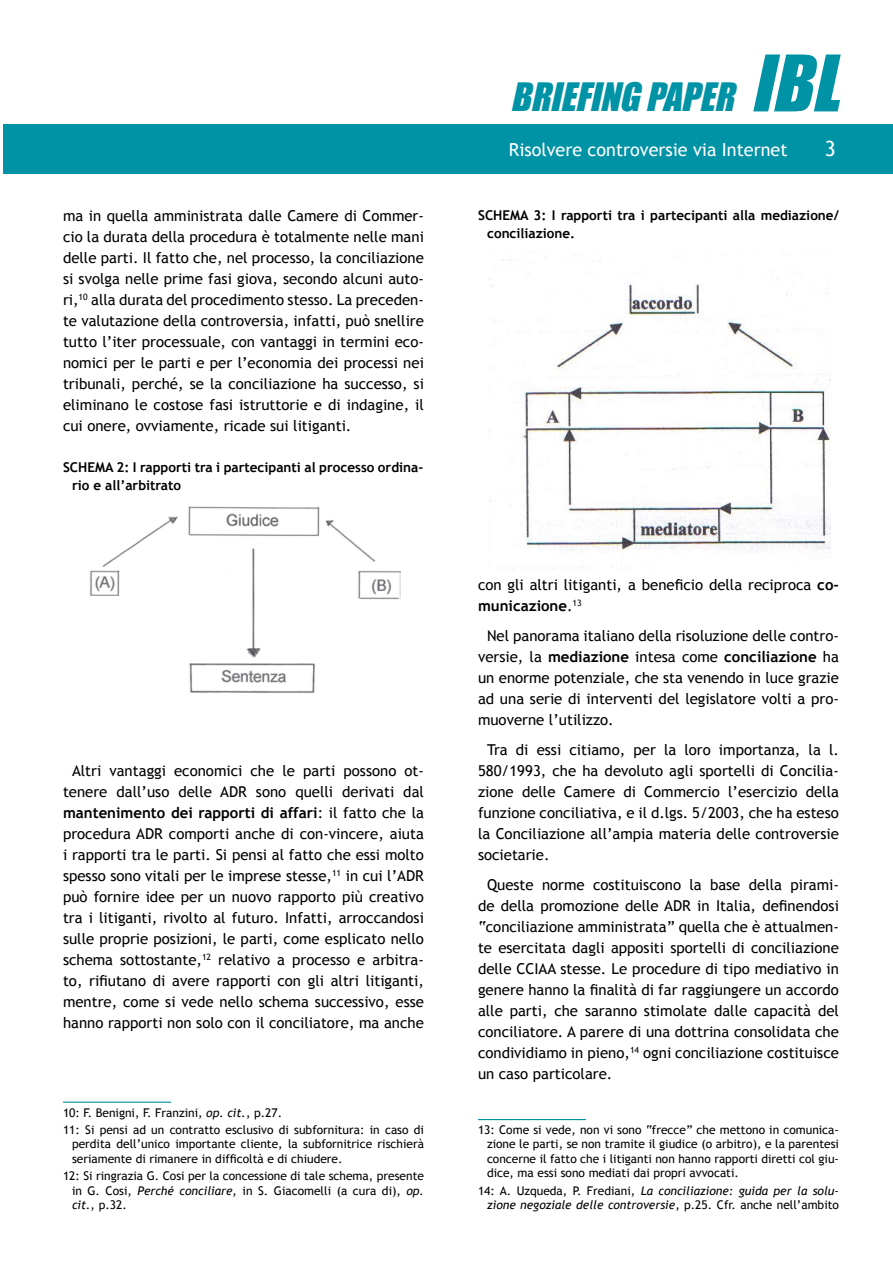
<style>
.page{position:relative;width:893px;height:1263px;background:#fff}
.page>*{position:absolute;margin:0;border:0;box-sizing:border-box;transform-origin:0 0}
.t1{font:italic 36px "Impact";color:#0092a5}
.t2{font:18px "Trebuchet MS";color:#fff}
.t3{font:15px/21px "Trebuchet MS";color:#000;text-align:justify}
.t4{font:700 13.5px/18px "Trebuchet MS";color:#000}
.t5{font:12px/14.4px "Trebuchet MS";color:#000}
.t6{font:italic 12px/14.4px "Trebuchet MS";color:#000;text-align:right}
.s1{font-weight:700}
.s2{font-style:italic}
.s3{font-size:72px}
.s4{font-style:normal}
</style>
<div class="page">
<hr style="left:0;top:124px;width:1px;height:49px;background:#0092a5">
<div style="left:4px;top:124px;width:889px;height:49px;background:#0092a5"></div>
<hr style="left:63px;top:1101px;width:108px;height:2px;background:#0092a5">
<hr style="left:478px;top:1119px;width:108px;height:1px;background:#0092a5">
<img style="left:490px;top:259px;width:341px;height:311px">
<img style="left:89px;top:506px;width:312px;height:188px">
<p class="t3" style="left:63px;top:205px;width:362px">ma in quella amministrata dalle Camere di Commer&shy;cio la durata della procedura è totalmente nelle mani delle parti. Il fatto che, nel processo, la conciliazione si svolga nelle prime fasi giova, secondo alcuni auto&shy;ri,<sup>1</sup> <sup>0</sup> alla durata del procedimento stesso. La preceden&shy;te valutazione della controversia, infatti, può snellire tutto l’iter processuale, con vantaggi in termini eco&shy;nomici per le parti e per l’economia dei processi nei tribunali, perché, se la conciliazione ha successo, si eliminano le costose fasi istruttorie e di indagine, il cui onere, ovviamente, ricade sui litiganti.</p>
<p class="t4" style="left:72px;top:458px;width:353px;text-indent:-9px">SCHEMA 2: I rapporti tra i partecipanti al processo ordina&shy;rio e all’arbitrato</p>
<p class="t3" style="left:63px;top:760px;width:362px;text-align:center">Altri vantaggi economici che le parti possono ot&shy;tenere dall’uso delle ADR sono quelli derivati dal <span class="s1">mantenimento dei rapporti di affari</span>: il fatto che la procedura ADR comporti anche di con-vincere, aiuta i rapporti tra le parti. Si pensi al fatto che essi molto spesso sono vitali per le imprese stesse,<sup>11</sup> in cui l’ADR può fornire idee per un nuovo rapporto più creativo tra i litiganti, rivolto al futuro. Infatti, arroccandosi sulle proprie posizioni, le parti, come esplicato nello schema sottostante,<sup>12</sup> relativo a processo e arbitra&shy;to, rifiutano di avere rapporti con gli altri litiganti, mentre, come si vede nello schema successivo, esse hanno rapporti non solo con il conciliatore, ma anche</p>
<p class="t5" style="left:63px;top:1104px;width:362px;line-height:17.4px">1 0: F. Benigni, F. Franzini, <span class="s2">op. cit.</span>, p.27.<br>11 : Si pensi ad un contratto esclusivo di subfornitura: in caso di</p>
<p class="t5" style="left:72px;top:1137px;width:353px">perdita dell’unico importante cliente, la subfornitrice rischierà seriamente di rimanere in difficoltà e di chiudere.</p>
<p class="t5" style="left:72px;top:1169px;width:353px;text-align:justify;text-indent:-9px">12 : Si ringrazia G. Cosi per la concessione di tale schema, presente in G. Cosi, <span class="s2">Perché conciliare</span>, in S. Giacomelli (a cura di), <span class="s2">op. cit.</span>, p.32.</p>
<h1 class="t1" style="left:510px;top:75px;width:348px">BRIEFING PAPER <span class="s3">IBL</span></h1>
<p class="t2" style="left:509px;top:139px;width:280px">Risolvere controversie via Internet</p>
<p class="t4" style="left:487px;top:206px;width:353px;text-indent:-9px">SCHEMA 3: I rapporti tra i partecipanti alla mediazione/ conciliazione.</p>
<p class="t3" style="left:478px;top:574px;width:362px">con gli altri litiganti, a beneficio della reciproca <span class="s1">co&shy;municazione</span>.<sup>13</sup></p>
<p class="t3" style="left:478px;top:625px;width:362px;text-indent:9px">Nel panorama italiano della risoluzione delle contro&shy;versie, la <span class="s1">mediazione</span> intesa come <span class="s1">conciliazione</span> ha un enorme potenziale, che sta venendo in luce grazie ad una serie di interventi del legislatore volti a pro&shy;muoverne l’utilizzo.</p>
<p class="t3" style="left:478px;top:739px;width:362px;text-indent:9px">Tra di essi citiamo, per la loro importanza, la l.<br>580/1993</p>
<p class="t3" style="left:478px;top:760px;width:362px;text-indent:63px">, che ha devoluto agli sportelli di Concilia&shy;zione delle Camere di Commercio l’esercizio della funzione conciliativa, e il d.lgs. 5/2003, che ha esteso la Conciliazione all’ampia materia delle controversie societarie.</p>
<p class="t3" style="left:478px;top:874px;width:362px;text-indent:9px">Queste norme costituiscono la base della pirami&shy;de della promozione delle ADR in Italia, definendosi “conciliazione amministrata” quella che è attualmen&shy;te esercitata dagli appositi sportelli di conciliazione delle CCIAA stesse. Le procedure di tipo mediativo in genere hanno la finalità di far raggiungere un accordo alle parti, che saranno stimolate dalle capacità del conciliatore. A parere di una dottrina consolidata che condividiamo in pieno,<sup>14</sup> ogni conciliazione costituisce un caso particolare.</p>
<p class="t5" style="left:487px;top:1123px;width:353px;text-align:justify;text-indent:-9px">13 : Come si vede, non vi sono “frecce” che mettono in comunica&shy;zione le parti, se non tramite il giudice (o arbitro), e la parentesi concerne il fatto che i litiganti non hanno rapporti diretti col giu&shy;dice, ma essi sono mediati dai propri avvocati.</p>
<p class="t6" style="left:478px;top:1183px;width:362px"><span class="s4">14 : A. Uzqueda, P. Frediani,</span> La conciliazione: guida per la solu&shy;zione negoziale delle controversie<span class="s4">, p.25 . Cfr. anche nell’ambito</span></p>
</div>
